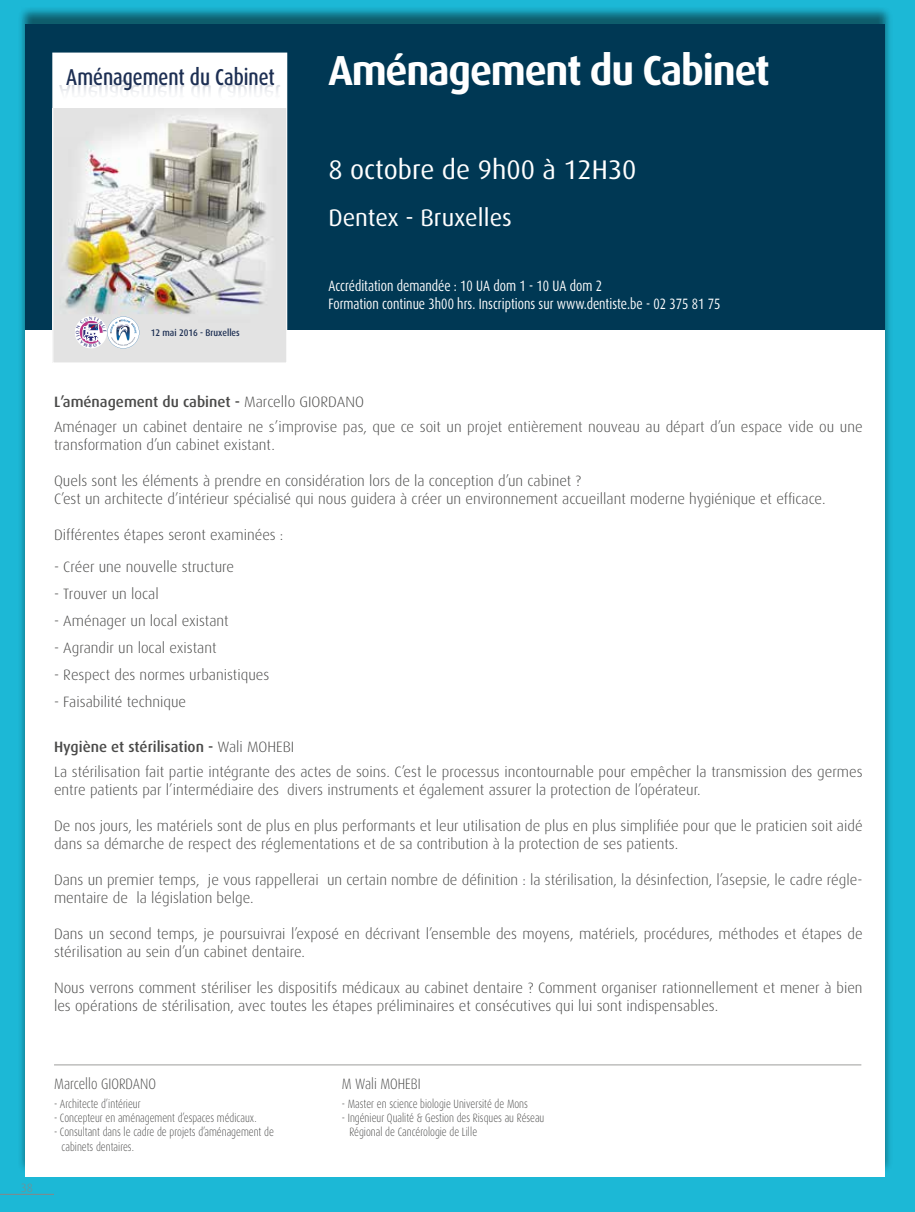
<style>
.page{position:relative;width:915px;height:1212px;background:#fff}
.page>*{position:absolute;margin:0;border:0;box-sizing:border-box;transform-origin:0 0}
.t1{font:700 42px "Dax";letter-spacing:-.03em;color:#fff;scale:.95 1}
.t2{font:27px "Dax";color:#fff}
.t3{font:24px "Dax";color:#fff}
.t4{font:500 22.95px "Dax";color:#1d2f53;scale:.8 1}
.t5{font:300 15px/18px "Dax";color:#4a4a49}
.t6{font:15px/18px "Dax";color:#fff;scale:.8 1}
.t7{font:300 15px "Dax";color:#4a4a49;scale:.85 1}
.t8{font:300 12px/14.4px "Dax";color:#4a4a49;scale:.8 1}
.t9{font:300 12px "Dax";color:#878787}
.t10{font:500 9.6px "Dax";color:#1d2f53;scale:.9 1}
.t11{font:600 4.95px "Peignot LT Std";color:#2b2d77}
.s1{font-weight:500}
</style>
<div class="page">
<div style="left:0;top:0;width:914px;height:1212px;background:#1cb8d6"></div>
<div style="left:18px;top:6px;width:875px;height:1169px;background:#000;opacity:.5"></div>
<div style="left:26px;top:25px;width:858px;height:1152px;background:#fff"></div>
<div style="left:26px;top:25px;width:858px;height:305px;background:#003854"></div>
<div style="left:53px;top:53px;width:234px;height:83px;background:#fff"></div>
<img style="left:55px;top:108px;width:230px;height:253px">
<div style="left:75px;top:316px;width:32px;height:32px;background:#fff;border-radius:50%"></div>
<div style="left:53px;top:53px;width:234px;height:310px;border:1px solid #fff"></div>
<hr style="left:54px;top:1064px;width:807px;height:1px;background:#9d9d9c">
<hr style="left:0;top:1194px;width:54px;height:1px;background:#878787">
<svg style="left:76px;top:316px;width:63px;height:32px"></svg>
<h3 class="t4" style="left:66px;top:64px;width:262px">Aménagement du Cabinet</h3>
<h1 class="t1" style="left:328px;top:47px;width:466px">Aménagement du Cabinet</h1>
<h2 class="t2" style="left:328px;top:155px;width:309px">8 octobre de 9h00 à 12H30</h2>
<h3 class="t3" style="left:328px;top:205px;width:185px">Dentex - Bruxelles</h3>
<p class="t11" style="left:74px;top:334px;width:5px;rotate:-90deg">O</p>
<p class="t10" style="left:151px;top:327px;width:100px">12 mai 2016 - Bruxelles</p>
<p class="t6" style="left:328px;top:276px;width:491px">Accréditation demandée : 10 UA dom 1 - 10 UA dom 2<br>Formation continue 3h00 hrs. Inscriptions sur www.dentiste.be - 02 375 81 75</p>
<p class="t5" style="left:54px;top:389px;width:809px;line-height:25.5px"><span class="s1">L’aménagement du cabinet -</span> Marcello GIORDANO<br>Aménager un cabinet dentaire ne s’improvise pas, que ce soit un projet entièrement nouveau au départ d’un espace vide ou une</p>
<p class="t5" style="left:54px;top:436px;width:222px">transformation d’un cabinet existant.</p>
<p class="t5" style="left:54px;top:472px;width:772px">Quels sont les éléments à prendre en considération lors de la conception d’un cabinet ?<br>C’est un architecte d’intérieur spécialisé qui nous guidera à créer un environnement accueillant moderne hygiénique et efficace.</p>
<p class="t5" style="left:54px;top:526px;width:231px">Différentes étapes seront examinées :</p>
<p class="t5" style="left:54px;top:558px;width:182px">- Créer une nouvelle structure</p>
<p class="t5" style="left:54px;top:585px;width:106px">- Trouver un local</p>
<p class="t5" style="left:54px;top:612px;width:176px">- Aménager un local existant</p>
<p class="t5" style="left:54px;top:639px;width:164px">- Agrandir un local existant</p>
<p class="t5" style="left:54px;top:666px;width:217px">- Respect des normes urbanistiques</p>
<p class="t5" style="left:54px;top:693px;width:134px">- Faisabilité technique</p>
<p class="t5" style="left:54px;top:734px;width:809px;line-height:25.5px"><span class="s1">Hygiène et stérilisation -</span> Wali MOHEBI<br>La stérilisation fait partie intégrante des actes de soins. C’est le processus incontournable pour empêcher la transmission des germes</p>
<p class="t5" style="left:54px;top:781px;width:647px">entre patients par l’intermédiaire des divers instruments et également assurer la protection de l’opérateur.</p>
<p class="t5" style="left:54px;top:817px;width:809px">De nos jours, les matériels sont de plus en plus performants et leur utilisation de plus en plus simplifiée pour que le praticien soit aidé dans sa démarche de respect des réglementations et de sa contribution à la protection de ses patients.</p>
<p class="t5" style="left:54px;top:871px;width:809px">Dans un premier temps, je vous rappellerai un certain nombre de définition : la stérilisation, la désinfection, l’asepsie, le cadre régle&shy;mentaire de la législation belge.</p>
<p class="t5" style="left:54px;top:925px;width:809px">Dans un second temps, je poursuivrai l’exposé en décrivant l’ensemble des moyens, matériels, procédures, méthodes et étapes de stérilisation au sein d’un cabinet dentaire.</p>
<p class="t5" style="left:54px;top:979px;width:809px">Nous verrons comment stériliser les dispositifs médicaux au cabinet dentaire ? Comment organiser rationnellement et mener à bien les opérations de stérilisation, avec toutes les étapes préliminaires et consécutives qui lui sont indispensables.</p>
<p class="t9" style="left:21px;top:1181px;width:14px">38</p>
<p class="t7" style="left:54px;top:1075px;width:121px">Marcello GIORDANO</p>
<p class="t8" style="left:54px;top:1096px;width:110px">- Architecte d’intérieur</p>
<p class="t8" style="left:54px;top:1111px;width:255px">- Concepteur en aménagement d’espaces médicaux.</p>
<p class="t8" style="left:61px;top:1125px;width:267px;text-indent:-7px">- Consultant dans le cadre de projets d’aménagement de cabinets dentaires.</p>
<p class="t7" style="left:342px;top:1075px;width:94px">M Wali MOHEBI</p>
<p class="t8" style="left:342px;top:1096px;width:234px">- Master en science biologie Université de Mons</p>
<p class="t8" style="left:349px;top:1111px;width:245px;text-indent:-7px">- Ingénieur Qualité &amp; Gestion des Risques au Réseau<br>Régional de Cancérologie de Lille</p>
</div>
